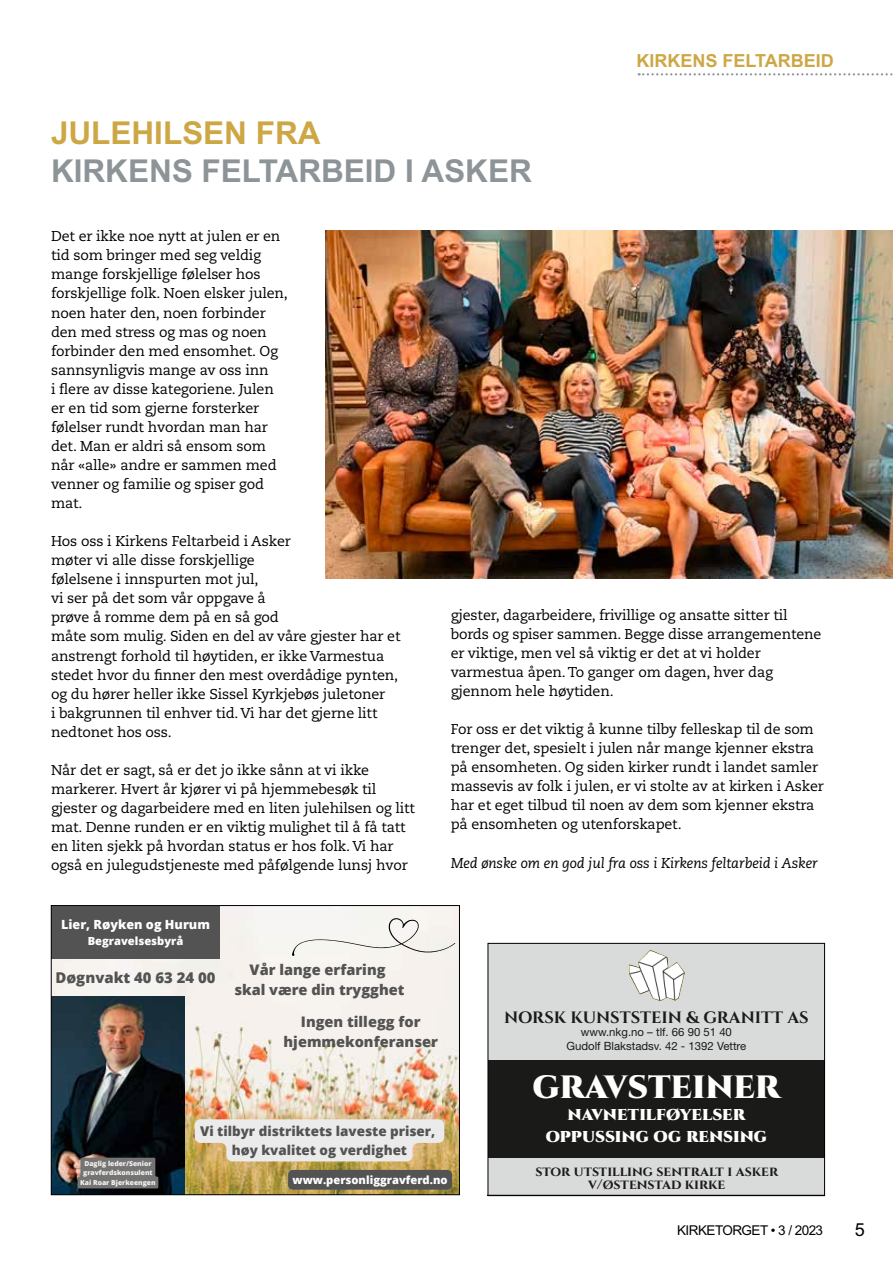
<style>
.page{position:relative;width:893px;height:1263px;background:#fff}
.page>*{position:absolute;margin:0;border:0;box-sizing:border-box;transform-origin:0 0}
.t1{font:900 32.25px "Cinzel";color:#fff}
.t2{font:700 31.5px "Arial MT Std";color:#8d9497}
.t3{font:700 31.5px "Arial MT Std";color:#cea745}
.t4{font:900 18.3px/22px "Cinzel";color:#fff;text-align:center}
.t5{font:700 18px "Arial MT Std";color:#cea745}
.t6{font:18px "Arial MT Std";color:#000}
.t7{font:700 16.5px "Cinzel";color:#1a1a18}
.t8{font:800 14.85px "Open Sans";color:#535353}
.t9{font:800 14.55px/20px "Open Sans";color:#535353;text-align:center}
.t10{font:14.25px/19px "Caecilia LT Pro 55 Roman";letter-spacing:-.01em;color:#000}
.t11{font:italic 14.25px "Caecilia LT Pro 56";letter-spacing:-.01em;color:#000}
.t12{font:700 13.95px/14px "Cinzel";color:#1a1a18;text-align:center}
.t13{font:13.5px "Arial MT Std";letter-spacing:-.04em;color:#000}
.t14{font:800 13.35px/18.6px "Open Sans";color:#535353;text-align:center}
.t15{font:800 12.6px "Open Sans";color:#fff}
.t16{font:11.4px/13.6px "Helvetica Neue LT Std";color:#1a1a18;text-align:center}
.t17{font:800 11.1px "Open Sans";color:#fff}
.t18{font:800 6.75px/9.4px "Open Sans";color:#f6f3ef;text-align:center}
</style>
<div class="page">
<svg style="left:639px;top:73px;width:254px;height:2px"></svg>
<div style="left:490px;top:945px;width:333px;height:249px;background:#d9dada"></div>
<div style="left:488px;top:1060px;width:337px;height:97px;background:#1a1a18"></div>
<img style="left:629px;top:950px;width:56px;height:51px">
<div style="left:488px;top:943px;width:337px;height:253px;border:1px solid #000"></div>
<img style="left:53px;top:907px;width:405px;height:286px">
<img style="left:53px;top:997px;width:132px;height:196px">
<svg style="left:292px;top:918px;width:163px;height:38px"></svg>
<div style="left:51px;top:906px;width:169px;height:52px;background:#535353"></div>
<div style="left:78px;top:1158px;width:80px;height:30px;background:#747474"></div>
<svg style="left:195px;top:1119px;width:249px;height:42px"></svg>
<div style="left:288px;top:1170px;width:164px;height:20px;background:#535353"></div>
<div style="left:51px;top:905px;width:409px;height:290px;border:1px solid #000"></div>
<img style="left:325px;top:231px;width:568px;height:348px">
<h2 class="t3" style="left:51px;top:114px;width:271px">JULEHILSEN FRA</h2>
<h2 class="t2" style="left:51px;top:152px;width:482px">KIRKENS FELTARBEID I ASKER</h2>
<p class="t5" style="left:636px;top:50px;width:199px">KIRKENS FELTARBEID</p>
<p class="t10" style="left:51px;top:227px;width:238px">Det er ikke noe nytt at julen er en tid som bringer med seg veldig mange forskjellige følelser hos forskjellige folk. Noen elsker julen, noen hater den, noen forbinder den med stress og mas og noen forbinder den med ensomhet. Og sannsynligvis mange av oss inn<br>i flere av disse kategoriene. Julen er en tid som gjerne forsterker følelser rundt hvordan man har det. Man er aldri så ensom som når «alle» andre er sammen med venner og familie og spiser god mat.</p>
<p class="t10" style="left:51px;top:531px;width:351px">Hos oss i Kirkens Feltarbeid i Asker<br>møter vi alle disse forskjellige<br>følelsene i innspurten mot jul,<br>vi ser på det som vår oppgave å<br>prøve å romme dem på en så god<br>måte som mulig. Siden en del av våre gjester har et anstrengt forhold til høytiden, er ikke Varmestua stedet hvor du finner den mest overdådige pynten, og du hører heller ikke Sissel Kyrkjebøs juletoner<br>i bakgrunnen til enhver tid. Vi har det gjerne litt nedtonet hos oss.</p>
<p class="t10" style="left:51px;top:760px;width:366px">Når det er sagt, så er det jo ikke sånn at vi ikke markerer. Hvert år kjører vi på hjemmebesøk til gjester og dagarbeidere med en liten julehilsen og litt mat. Denne runden er en viktig mulighet til å få tatt en liten sjekk på hvordan status er hos folk. Vi har også en julegudstjeneste med påfølgende lunsj hvor</p>
<p class="t10" style="left:451px;top:605px;width:372px">gjester, dagarbeidere, frivillige og ansatte sitter til bords og spiser sammen. Begge disse arrangementene er viktige, men vel så viktig er det at vi holder varmestua åpen. To ganger om dagen, hver dag gjennom hele høytiden.</p>
<p class="t10" style="left:451px;top:719px;width:375px">For oss er det viktig å kunne tilby felleskap til de som trenger det, spesielt i julen når mange kjenner ekstra på ensomheten. Og siden kirker rundt i landet samler massevis av folk i julen, er vi stolte av at kirken i Asker har et eget tilbud til noen av dem som kjenner ekstra på ensomheten og utenforskapet.</p>
<p class="t11" style="left:451px;top:853px;width:369px">Med ønske om en god jul fra oss i Kirkens feltarbeid i Asker</p>
<p class="t15" style="left:61px;top:915px;width:150px">Lier, Røyken og Hurum</p>
<p class="t17" style="left:88px;top:933px;width:97px">Begravelsesbyrå</p>
<p class="t8" style="left:55px;top:966px;width:162px">Døgnvakt 40 63 24 00</p>
<p class="t9" style="left:234px;top:959px;width:172px">Vår lange erfaring skal være din trygghet</p>
<p class="t9" style="left:284px;top:1011px;width:156px">Ingen tillegg for hjemmekonferanser</p>
<p class="t14" style="left:200px;top:1121px;width:237px">Vi tilbyr distriktets laveste priser, høy kvalitet og verdighet</p>
<p class="t7" style="left:504px;top:1007px;width:306px">NORSK KUNSTSTEIN &amp; GRANITT AS</p>
<p class="t16" style="left:566px;top:1025px;width:181px">www.nkg.no – tlf. 66 90 51 40<br>Gudolf Blakstadsv. 42 - 1392 Vettre</p>
<h1 class="t1" style="left:532px;top:1066px;width:249px">GRAVSTEINER</h1>
<p class="t4" style="left:546px;top:1103px;width:223px">navnetilføyelser oppussing og rensing</p>
<p class="t18" style="left:80px;top:1158px;width:77px">Daglig leder/Senior gravferdskonsulent<br>Kai Roar Bjerkeengen</p>
<p class="t17" style="left:293px;top:1172px;width:157px">www.personliggravferd.no</p>
<p class="t12" style="left:535px;top:1164px;width:244px">stor utstilling sentralt i asker v/østenstad kirke</p>
<p class="t13" style="left:677px;top:1222px;width:147px">KIRKETORGET • 3 / 2023</p>
<p class="t6" style="left:855px;top:1219px;width:12px">5</p>
</div>
